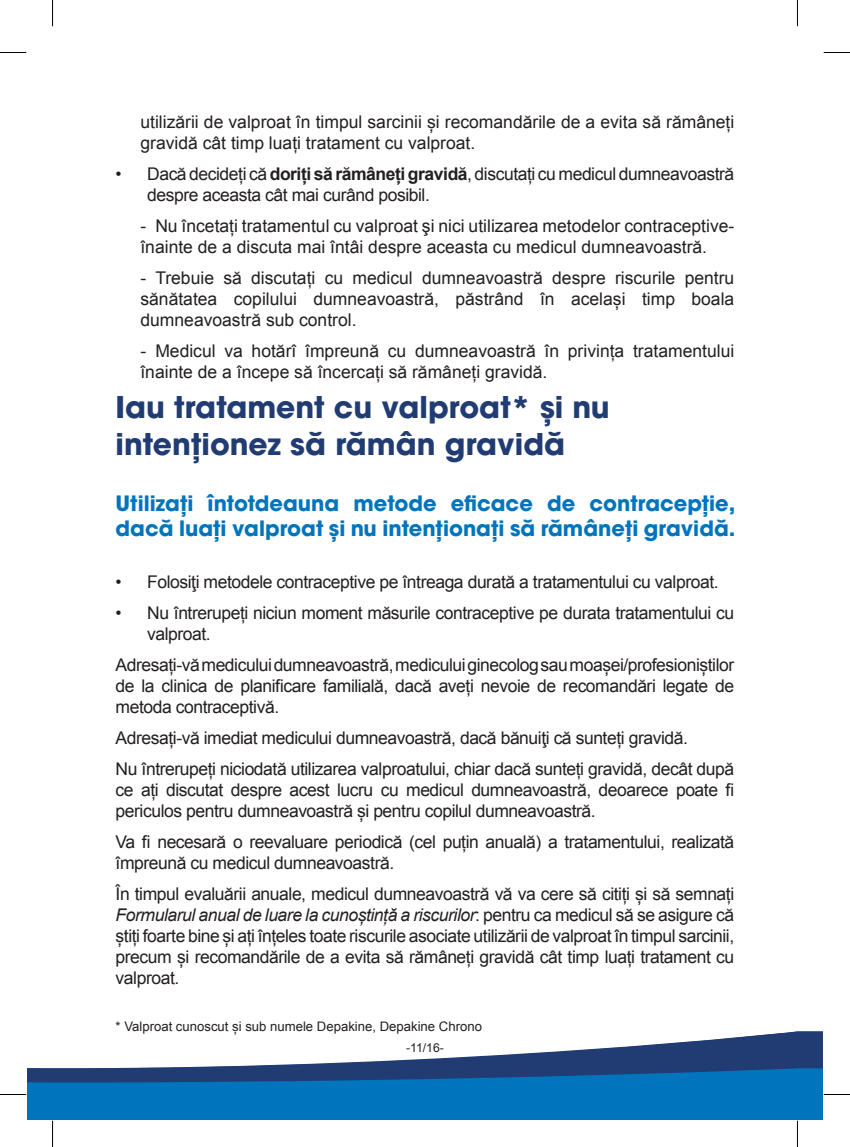
<style>
.page{position:relative;width:850px;height:1147px;background:#fff}
.page>*{position:absolute;margin:0;border:0;box-sizing:border-box;transform-origin:0 0}
.t1{font:700 29.75px/36.8px "ITC Avant Garde Pro";color:#213b73}
.t2{font:700 21px/25.2px "ITC Avant Garde Pro";color:#0074bc}
.t3{font:17.5px/21px "Arial";letter-spacing:-.025em;color:#231f20}
.t4{font:17.5px/21px "Arial";color:#231f20}
.t5{font:13.12px "Arial";color:#231f20}
.t6{font:12.25px "Arial";color:#231f20}
.s1{font-weight:700}
.s2{font-style:italic}
</style>
<div class="page">
<div style="left:28px;top:1082px;width:793px;height:37px;background:#0074bc"></div>
<svg style="left:28px;top:1031px;width:793px;height:51px"></svg>
<svg style="left:0;top:52px;width:26px;height:1px"></svg>
<svg style="left:823px;top:52px;width:26px;height:1px"></svg>
<svg style="left:0;top:1094px;width:26px;height:1px"></svg>
<svg style="left:823px;top:1094px;width:26px;height:1px"></svg>
<svg style="left:52px;top:0;width:1px;height:26px"></svg>
<svg style="left:52px;top:1120px;width:1px;height:27px"></svg>
<svg style="left:796px;top:0;width:1px;height:26px"></svg>
<svg style="left:796px;top:1121px;width:1px;height:26px"></svg>
<p class="t4" style="left:140px;top:112px;width:595px">utilizării de valproat în timpul sarcinii și recomandările de a evita să rămâneți gravidă cât timp luați tratament cu valproat.</p>
<p class="t3" style="left:147px;top:164px;width:588px;text-indent:-32px">• Dacă decideți că <span class="s1">doriți să rămâneți gravidă</span>, discutați cu medicul dumneavoastră despre aceasta cât mai curând posibil.</p>
<p class="t4" style="left:140px;top:216px;width:595px">- Nu încetați tratamentul cu valproat şi nici utilizarea metodelor contraceptive&shy;înainte de a discuta mai întâi despre aceasta cu medicul dumneavoastră.</p>
<p class="t3" style="left:140px;top:268px;width:595px;text-align:justify">- Trebuie să discutați cu medicul dumneavoastră despre riscurile pentru sănătatea copilului dumneavoastră, păstrând în același timp boala dumneavoastră sub control.</p>
<p class="t4" style="left:140px;top:340px;width:595px">- Medicul va hotărî împreună cu dumneavoastră în privința tratamentului înainte de a începe să încercați să rămâneți gravidă.</p>
<h1 class="t1" style="left:116px;top:388px;width:495px">Iau tratament cu valproat* și nu intenționez să rămân gravidă</h1>
<p class="t2" style="left:116px;top:490px;width:621px">Utilizați întotdeauna metode eficace de contracepție, dacă luați valproat și nu intenționați să rămâneți gravidă.</p>
<p class="t3" style="left:116px;top:571px;width:604px">• Folosiţi metodele contraceptive pe întreaga durată a tratamentului cu valproat.</p>
<p class="t3" style="left:147px;top:602px;width:588px;text-indent:-32px">• Nu întrerupeți niciun moment măsurile contraceptive pe durata tratamentului cu valproat.</p>
<p class="t3" style="left:116px;top:654px;width:619px;text-align:justify">Adresați-vă medicului dumneavoastră, medicului ginecolog sau moașei/profesioniștilor de la clinica de planificare familială, dacă aveți nevoie de recomandări legate de metoda contraceptivă.</p>
<p class="t3" style="left:116px;top:722px;width:619px;line-height:31px">Adresați-vă imediat medicului dumneavoastră, dacă bănuiţi că sunteți gravidă.<br>Nu întrerupeți niciodată utilizarea valproatului, chiar dacă sunteți gravidă, decât după</p>
<p class="t3" style="left:116px;top:779px;width:620px">ce ați discutat despre acest lucru cu medicul dumneavoastră, deoarece poate fi periculos pentru dumneavoastră și pentru copilul dumneavoastră.</p>
<p class="t3" style="left:116px;top:831px;width:619px">Va fi necesară o reevaluare periodică (cel puțin anuală) a tratamentului, realizată împreună cu medicul dumneavoastră.</p>
<p class="t3" style="left:116px;top:883px;width:620px;text-align:justify">În timpul evaluării anuale, medicul dumneavoastră vă va cere să citiți și să semnați <span class="s2">Formularul anual de luare la cunoștință a riscurilor</span>: pentru ca medicul să se asigure că știți foarte bine și ați înțeles toate riscurile asociate utilizării de valproat în timpul sarcinii, precum și recomandările de a evita să rămâneți gravidă cât timp luați tratament cu valproat.</p>
<p class="t5" style="left:116px;top:1017px;width:367px">* Valproat cunoscut și sub numele Depakine, Depakine Chrono</p>
<p class="t6" style="left:406px;top:1040px;width:39px">-11/16-</p>
</div>
